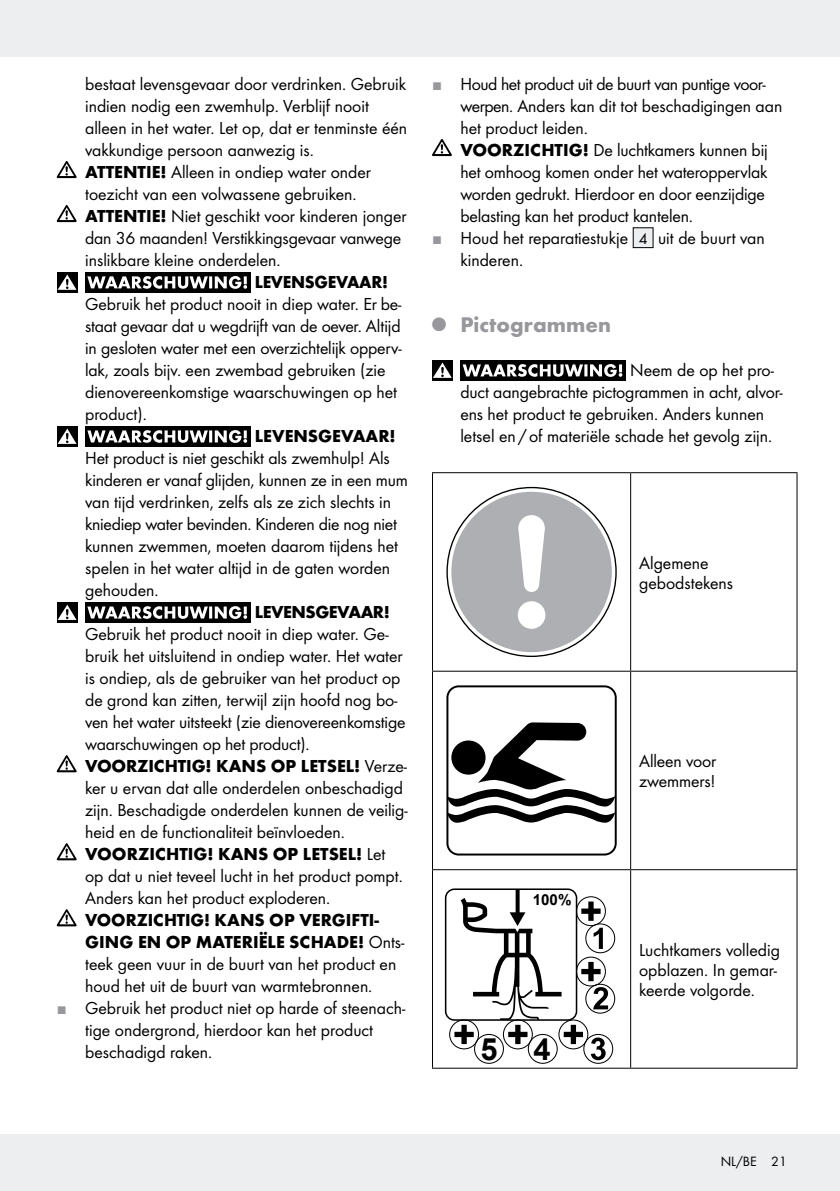
<style>
.page{position:relative;width:840px;height:1191px;background:#fff}
.page>*{position:absolute;margin:0;border:0;box-sizing:border-box;transform-origin:0 0}
.t1{font:700 30.8px "Arial";color:#000}
.t2{font:700 22px "Futura";color:#97979c}
.t3{font:18px/22px "Futura Boo";color:#000}
.t4{font:700 18px/22px "Futura";color:#000}
.t5{font:18px "Futura Boo";letter-spacing:-.025em;color:#000}
.t6{font:700 18px "Futura";letter-spacing:-.025em;color:#000}
.t7{font:700 15.2px "Arial";color:#000}
.t8{font:14px "Futura Boo";color:#000}
.s1{font-family:"Futura";font-weight:700}
.s2{font-family:"Futura Boo";font-weight:400}
.s3{font-family:"European Pi Three";color:#97979c}
.s4{font-size:16px}
</style>
<div class="page">
<div style="left:0;top:0;width:839px;height:57px;background:#eceeef"></div>
<div style="left:0;top:1134px;width:839px;height:57px;background:#eceeef"></div>
<svg style="left:57px;top:161px;width:20px;height:17px"></svg>
<svg style="left:57px;top:205px;width:20px;height:17px"></svg>
<div style="left:57px;top:272px;width:20px;height:20px;background:#000"></div>
<svg style="left:58px;top:274px;width:18px;height:16px"></svg>
<div style="left:85px;top:272px;width:165px;height:20px;background:#000"></div>
<svg style="left:87px;top:276px;width:160px;height:13px"></svg>
<div style="left:57px;top:426px;width:20px;height:20px;background:#000"></div>
<svg style="left:58px;top:428px;width:18px;height:16px"></svg>
<div style="left:85px;top:426px;width:165px;height:20px;background:#000"></div>
<svg style="left:87px;top:430px;width:160px;height:13px"></svg>
<div style="left:57px;top:602px;width:20px;height:20px;background:#000"></div>
<svg style="left:58px;top:604px;width:18px;height:16px"></svg>
<div style="left:85px;top:602px;width:165px;height:20px;background:#000"></div>
<svg style="left:87px;top:606px;width:160px;height:13px"></svg>
<svg style="left:57px;top:755px;width:20px;height:17px"></svg>
<svg style="left:57px;top:843px;width:20px;height:17px"></svg>
<svg style="left:57px;top:909px;width:20px;height:17px"></svg>
<svg style="left:432px;top:139px;width:19px;height:17px"></svg>
<div style="left:633px;top:228px;width:19px;height:20px;background:#eceeef"></div>
<div style="left:432px;top:360px;width:20px;height:20px;background:#000"></div>
<svg style="left:433px;top:362px;width:18px;height:16px"></svg>
<div style="left:460px;top:360px;width:165px;height:20px;background:#000"></div>
<svg style="left:462px;top:364px;width:160px;height:13px"></svg>
<hr style="left:432px;top:472px;width:198px;height:1px;background:#000">
<hr style="left:432px;top:473px;width:1px;height:197px;background:#000">
<hr style="left:630px;top:472px;width:167px;height:1px;background:#000">
<hr style="left:629px;top:473px;width:1px;height:197px;background:#000">
<hr style="left:796px;top:473px;width:1px;height:197px;background:#000">
<hr style="left:432px;top:670px;width:198px;height:1px;background:#000">
<hr style="left:432px;top:671px;width:1px;height:198px;background:#000">
<hr style="left:630px;top:670px;width:167px;height:1px;background:#000">
<hr style="left:629px;top:671px;width:1px;height:198px;background:#000">
<hr style="left:796px;top:671px;width:1px;height:198px;background:#000">
<hr style="left:432px;top:869px;width:198px;height:1px;background:#000">
<hr style="left:432px;top:870px;width:1px;height:197px;background:#000">
<hr style="left:630px;top:869px;width:167px;height:1px;background:#000">
<hr style="left:629px;top:870px;width:1px;height:197px;background:#000">
<hr style="left:796px;top:870px;width:1px;height:197px;background:#000">
<hr style="left:432px;top:1067px;width:198px;height:1px;background:#000">
<hr style="left:630px;top:1067px;width:167px;height:1px;background:#000">
<svg style="left:446px;top:487px;width:170px;height:170px"></svg>
<div style="left:446px;top:685px;width:170px;height:170px;border:2px solid #000;border-radius:11px"></div>
<svg style="left:446px;top:722px;width:168px;height:100px"></svg>
<div style="left:585px;top:923px;width:30px;height:30px;border:1px solid #000;border-radius:50%"></div>
<div style="left:449px;top:1019px;width:30px;height:30px;border:1px solid #000;border-radius:50%"></div>
<div style="left:474px;top:1034px;width:29px;height:29px;border:1px solid #000;border-radius:50%"></div>
<div style="left:585px;top:983px;width:30px;height:30px;border:1px solid #000;border-radius:50%"></div>
<div style="left:527px;top:1034px;width:30px;height:29px;border:1px solid #000;border-radius:50%"></div>
<div style="left:583px;top:1034px;width:30px;height:29px;border:1px solid #000;border-radius:50%"></div>
<div style="left:444px;top:888px;width:133px;height:132px;border:2px solid #000;border-radius:9px"></div>
<svg style="left:454px;top:889px;width:153px;height:171px"></svg>
<p class="t3" style="left:85px;top:73px;width:323px">bestaat levensgevaar door verdrinken. Gebruik indien nodig een zwemhulp. Verblijf nooit alleen in het water. Let op, dat er tenminste één vakkundige persoon aanwezig is.<br><span class="s1">ATTENTIE!</span> Alleen in ondiep water onder toezicht van een volwassene gebruiken.<br><span class="s1">ATTENTIE!</span> Niet geschikt voor kinderen jonger dan 36 maanden! Verstikkingsgevaar vanwege inslikbare kleine onderdelen.</p>
<p class="t4" style="left:255px;top:271px;width:135px">LEVENSGEVAAR!</p>
<p class="t3" style="left:85px;top:293px;width:318px">Gebruik het product nooit in diep water. Er be&shy;staat gevaar dat u wegdrijft van de oever. Altijd in gesloten water met een overzichtelijk opperv&shy;lak, zoals bijv. een zwembad gebruiken (zie dienovereenkomstige waarschuwingen op het product).</p>
<p class="t4" style="left:255px;top:425px;width:142px">LEVENSGEVAAR!</p>
<p class="t3" style="left:85px;top:447px;width:324px">Het product is niet geschikt als zwemhulp! Als kinderen er vanaf glijden, kunnen ze in een mum van tijd verdrinken, zelfs als ze zich slechts in kniediep water bevinden. Kinderen die nog niet kunnen zwemmen, moeten daarom tijdens het spelen in het water altijd in de gaten worden gehouden.</p>
<p class="t6" style="left:255px;top:601px;width:136px">LEVENSGEVAAR!</p>
<p class="t3" style="left:85px;top:623px;width:322px">Gebruik het product nooit in diep water. Ge&shy;bruik het uitsluitend in ondiep water. Het water is ondiep, als de gebruiker van het product op de grond kan zitten, terwijl zijn hoofd nog bo&shy;ven het water uitsteekt (zie dienovereenkomstige waarschuwingen op het product).</p>
<p class="t4" style="left:85px;top:755px;width:323px">VOORZICHTIG! KANS OP LETSEL! <span class="s2">Verze-</span></p>
<p class="t3" style="left:85px;top:777px;width:324px">ker u ervan dat alle onderdelen onbeschadigd zijn. Beschadigde onderdelen kunnen de veilig&shy;heid en de functionaliteit beïnvloeden.</p>
<p class="t4" style="left:85px;top:843px;width:302px">VOORZICHTIG! KANS OP LETSEL! <span class="s2">Let</span></p>
<p class="t3" style="left:85px;top:865px;width:319px">op dat u niet teveel lucht in het product pompt.<br>Anders kan het product exploderen.</p>
<p class="t4" style="left:85px;top:909px;width:321px">VOORZICHTIG! KANS OP VERGIFTI-<br>GING EN OP MATERIËLE SCHADE! <span class="s2">Onts-</span></p>
<p class="t3" style="left:85px;top:953px;width:312px">teek geen vuur in de buurt van het product en</p>
<p class="t3" style="left:85px;top:975px;width:288px">houd het uit de buurt van warmtebronnen.</p>
<p class="t3" style="left:57px;top:997px;width:350px"><span class="s3">J</span> Gebruik het product niet op harde of steenach-</p>
<p class="t3" style="left:85px;top:1019px;width:289px">tige ondergrond, hierdoor kan het product</p>
<p class="t3" style="left:85px;top:1041px;width:128px">beschadigd raken.</p>
<p class="t5" style="left:432px;top:73px;width:335px"><span class="s3">J</span> Houd het product uit de buurt van puntige voor-</p>
<p class="t3" style="left:460px;top:95px;width:323px">werpen. Anders kan dit tot beschadigingen aan</p>
<p class="t3" style="left:460px;top:117px;width:129px">het product leiden.</p>
<p class="t3" style="left:460px;top:139px;width:308px"><span class="s1">VOORZICHTIG!</span> De luchtkamers kunnen bij</p>
<p class="t3" style="left:460px;top:161px;width:308px">het omhoog komen onder het wateroppervlak</p>
<p class="t3" style="left:460px;top:183px;width:306px">worden gedrukt. Hierdoor en door eenzijdige</p>
<p class="t3" style="left:460px;top:205px;width:234px">belasting kan het product kantelen.</p>
<p class="t3" style="left:432px;top:227px;width:334px"><span class="s3">J</span> Houd het reparatiestukje <span class="s4">4</span> uit de buurt van</p>
<p class="t3" style="left:460px;top:249px;width:64px">kinderen.</p>
<p class="t2" style="left:432px;top:311px;width:180px"><sup>Q</sup> Pictogrammen</p>
<p class="t3" style="left:460px;top:359px;width:324px;text-indent:169px">Neem de op het pro&shy;duct aangebrachte pictogrammen in acht, alvor&shy;ens het product te gebruiken. Anders kunnen letsel en /of materiële schade het gevolg zijn.</p>
<p class="t3" style="left:638px;top:552px;width:95px;line-height:20px">Algemene gebodstekens</p>
<p class="t7" style="left:532px;top:889px;width:40px">100%</p>
<h1 class="t1" style="left:480px;top:1029px;width:72px">5 4</h1>
<p class="t3" style="left:638px;top:751px;width:79px;line-height:20px">Alleen voor zwemmers!</p>
<p class="t3" style="left:638px;top:939px;width:142px;line-height:20px">Luchtkamers volledig opblazen. In gemar&shy;keerde volgorde.</p>
<p class="t8" style="left:720px;top:1153px;width:67px">NL/BE 21</p>
</div>
